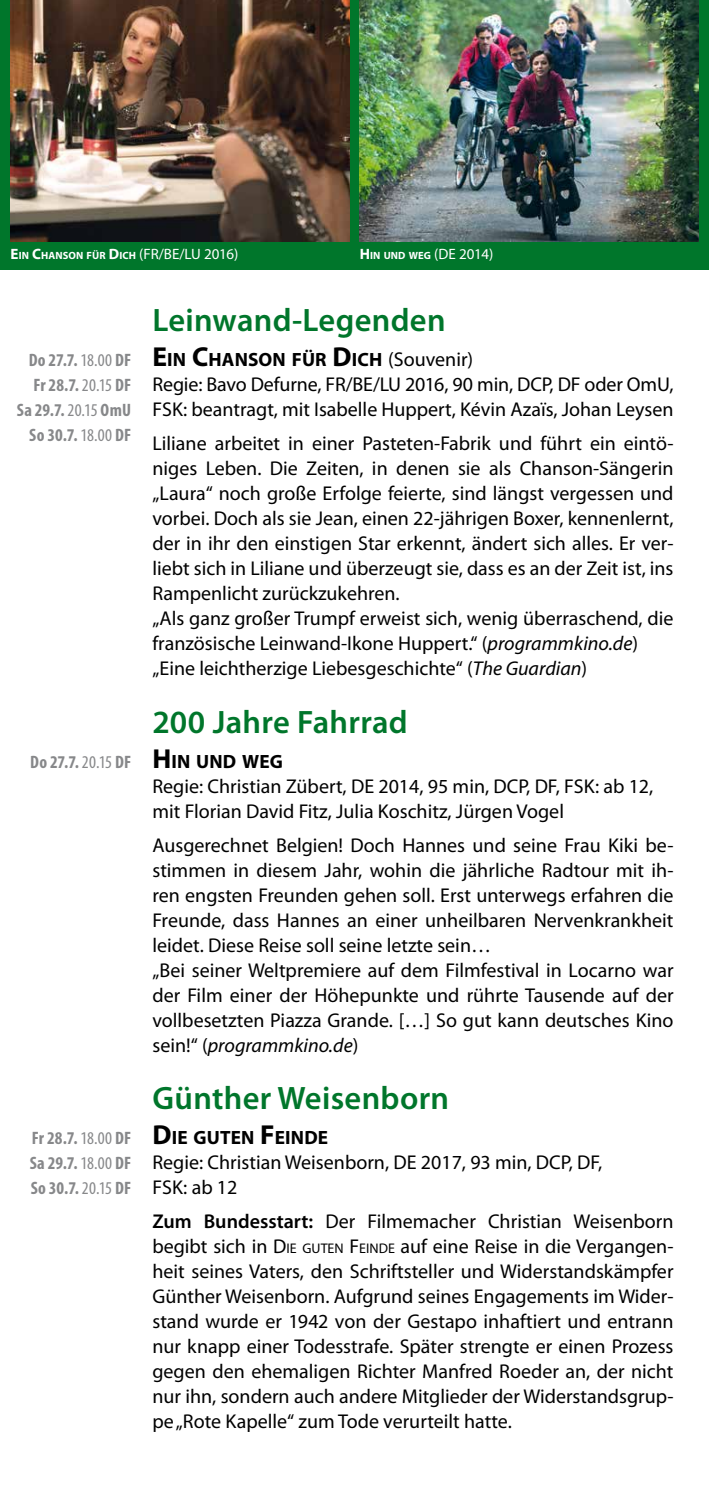
<style>
.page{position:relative;width:709px;height:1489px;background:#fff}
.page>*{position:absolute;margin:0;border:0;box-sizing:border-box;transform-origin:0 0}
.t1{font:600 32.5px "Myriad Pro";letter-spacing:.01em;color:#00762b}
.t2{font:20px/25px "Myriad Pro";color:#000}
.t3{font:700 19.25px "Myriad Pro";letter-spacing:.005em;color:#000}
.t4{font:700 condensed 18px/25px "Myriad Pro";letter-spacing:.01em;color:#87888a;text-align:right}
.t5{font:700 10.5px "Myriad Pro";letter-spacing:.005em;color:#fff}
.s1{font-size:15px}
.s2{font-weight:400;font-size:15px}
.s3{font-weight:400}
.s4{font-size:27.5px}
.s5{font-weight:400;font-size:20px}
.s6{font-style:italic}
.s7{font-weight:600}
.s8{font-style:inherit}
.s9{font-size:14px}
</style>
<div class="page">
<div style="left:0;top:0;width:709px;height:269px;background:#00762b"></div>
<img style="left:360px;top:0;width:338px;height:241px">
<img style="left:11px;top:0;width:338px;height:241px">
<p class="t5" style="left:11px;top:249px;width:229px"><span class="s1">E</span>IN <span class="s1">C</span>HANSON FÜR <span class="s1">D</span>ICH <span class="s2">(FR/BE/LU 2016)</span></p>
<p class="t5" style="left:360px;top:249px;width:135px"><span class="s1">H</span> IN UND WEG <span class="s2">(DE 2014)</span></p>
<p class="t4" style="left:17px;top:347px;width:116px">Do 27.7. <span class="s3">18.00</span> DF<br>Fr 28.7. <span class="s3">20.15</span> DF<br>Sa 29.7. <span class="s3">20.15</span> OmU<br>So 30.7. <span class="s3">18.00</span> DF</p>
<p class="t4" style="left:30px;top:748px;width:102px">Do 27.7. <span class="s3">20.15</span> DF</p>
<p class="t4" style="left:30px;top:1125px;width:103px;text-align:justify">Fr 28.7. <span class="s3">18.00</span> DF Sa 29.7. <span class="s3">18.00</span> DF So 30.7. <span class="s3">20.15</span> DF</p>
<h1 class="t1" style="left:152px;top:299px;width:295px">Leinwand-Legenden</h1>
<p class="t3" style="left:152px;top:347px;width:322px"><span class="s4">E</span>IN <span class="s4">C</span>HANSON FÜR <span class="s4">D</span>ICH <span class="s5">(Souvenir)</span></p>
<p class="t2" style="left:152px;top:371px;width:522px">Regie: Bavo Defurne, FR/BE/LU 2016, 90 min, DCP, DF oder OmU,<br>FSK: beantragt, mit Isabelle Huppert, Kévin Azaïs, Johan Leysen</p>
<p class="t2" style="left:152px;top:431px;width:522px">Liliane arbeitet in einer Pasteten-Fabrik und führt ein eintö&shy;niges Leben. Die Zeiten, in denen sie als Chanson-Sängerin „Laura“ noch große Erfolge feierte, sind längst vergessen und vorbei. Doch als sie Jean, einen 22-jährigen Boxer, kennenlernt, der in ihr den einstigen Star erkennt, ändert sich alles. Er ver&shy;liebt sich in Liliane und überzeugt sie, dass es an der Zeit ist, ins Rampenlicht zurückzukehren.<br>„Als ganz großer Trumpf erweist sich, wenig überraschend, die französische Leinwand-Ikone Huppert.“ (<span class="s6">programmkino.de</span>) „Eine leichtherzige Liebesgeschichte“ (<span class="s6">The Guardian</span>)</p>
<h1 class="t1" style="left:152px;top:701px;width:257px">200 Jahre Fahrrad</h1>
<p class="t3" style="left:152px;top:748px;width:130px"><span class="s4">H</span>IN UND WEG</p>
<p class="t2" style="left:152px;top:773px;width:502px">Regie: Christian Zübert, DE 2014, 95 min, DCP, DF, FSK: ab 12, mit Florian David Fitz, Julia Koschitz, Jürgen Vogel</p>
<p class="t2" style="left:152px;top:832px;width:522px">Ausgerechnet Belgien! Doch Hannes und seine Frau Kiki be&shy;stimmen in diesem Jahr, wohin die jährliche Radtour mit ih&shy;ren engsten Freunden gehen soll. Erst unterwegs erfahren die Freunde, dass Hannes an einer unheilbaren Nervenkrankheit leidet. Diese Reise soll seine letzte sein…<br>„Bei seiner Weltpremiere auf dem Filmfestival in Locarno war der Film einer der Höhepunkte und rührte Tausende auf der vollbesetzten Piazza Grande. […] So gut kann deutsches Kino sein!“ (<span class="s6">programmkino.de</span>)</p>
<h1 class="t1" style="left:152px;top:1077px;width:298px">Günther Weisenborn</h1>
<p class="t3" style="left:152px;top:1124px;width:177px"><span class="s4">D</span>IE GUTEN <span class="s4">F</span>EINDE</p>
<p class="t2" style="left:152px;top:1149px;width:451px">Regie: Christian Weisenborn, DE 2017, 93 min, DCP, DF,<br>FSK: ab 12</p>
<p class="t2" style="left:152px;top:1208px;width:522px;text-align:justify"><span class="s7">Zum Bundesstart:</span> Der Filmemacher Christian Weisenborn begibt sich in <span class="s8">D</span><span class="s9">IE GUTEN</span> <span class="s8">F</span> <span class="s9">EINDE</span> auf eine Reise in die Vergangen&shy;heit seines Vaters, den Schriftsteller und Widerstandskämpfer Günther Weisenborn. Aufgrund seines Engagements im Wider&shy;stand wurde er 1942 von der Gestapo inhaftiert und entrann nur knapp einer Todesstrafe. Später strengte er einen Prozess gegen den ehemaligen Richter Manfred Roeder an, der nicht nur ihn, sondern auch andere Mitglieder der Widerstandsgrup&shy;pe „Rote Kapelle“ zum Tode verurteilt hatte.</p>
</div>
